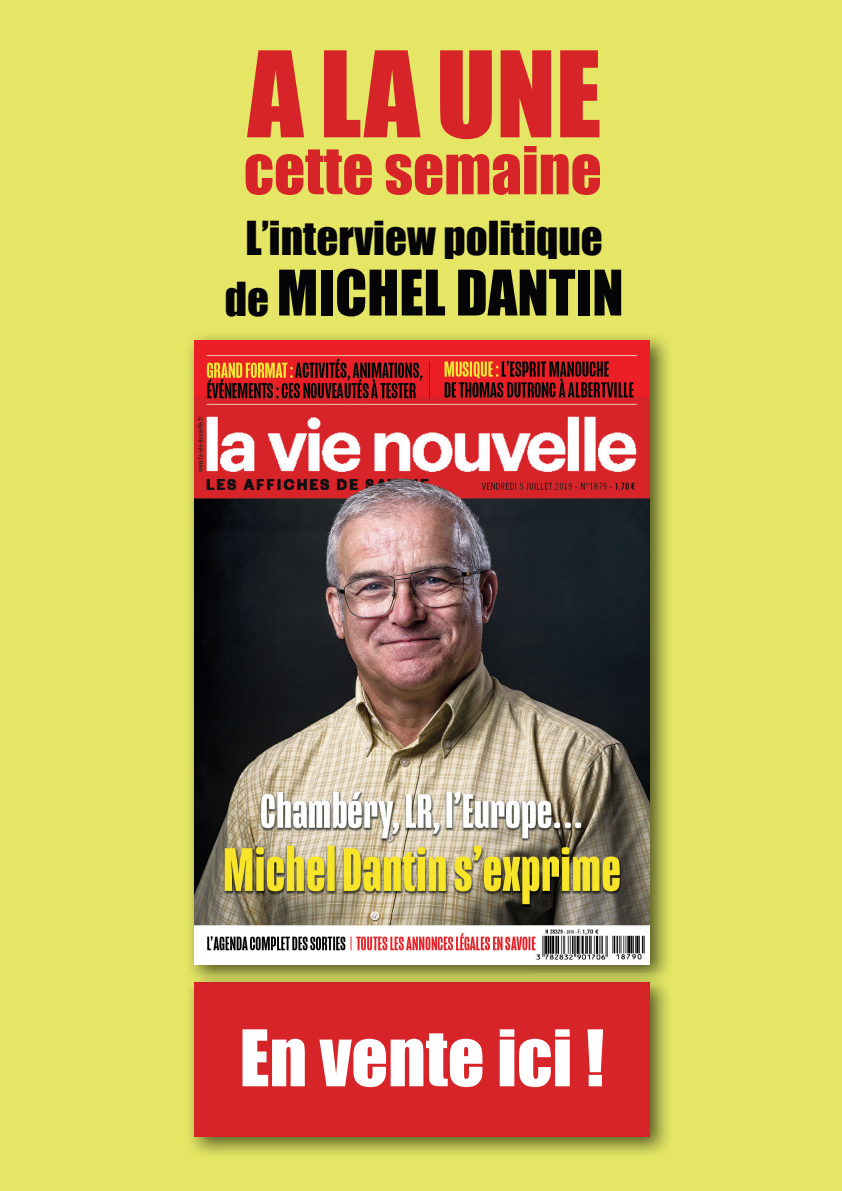
<style>
.page{position:relative;width:842px;height:1191px;background:#fff}
.page>*{position:absolute;margin:0;border:0;box-sizing:border-box;transform-origin:0 0}
.t1{font:110px "Impact";color:#d72429}
.t2{font:72px "Impact";color:#fff}
.t3{font:61px "Impact";color:#d72429}
.t4{font:58px "Impact";color:#050508}
.t5{font:43px "Impact";color:#050508}
.s1{font-size:43px}
</style>
<div class="page">
<div style="left:1px;top:0;width:841px;height:1191px;background:#e5e665"></div>
<img style="left:189px;top:987px;width:31px;height:168px">
<img style="left:638px;top:987px;width:31px;height:168px">
<img style="left:220px;top:1136px;width:418px;height:19px">
<div style="left:194px;top:982px;width:456px;height:154px;background:#d72429"></div>
<img style="left:186px;top:814px;width:347px;height:159px">
<img style="left:533px;top:814px;width:138px;height:159px">
<img style="left:194px;top:340px;width:456px;height:624px">
<h1 class="t1" style="left:248px;top:9px;width:355px">A LA UNE</h1>
<h3 class="t3" style="left:244px;top:123px;width:359px">cette semaine</h3>
<p class="t5" style="left:245px;top:205px;width:359px">L’interview politique</p>
<h3 class="t4" style="left:225px;top:248px;width:400px"><span class="s1">de</span> MICHEL DANTIN</h3>
<h2 class="t2" style="left:240px;top:1002px;width:366px">En vente ici !</h2>
</div>
